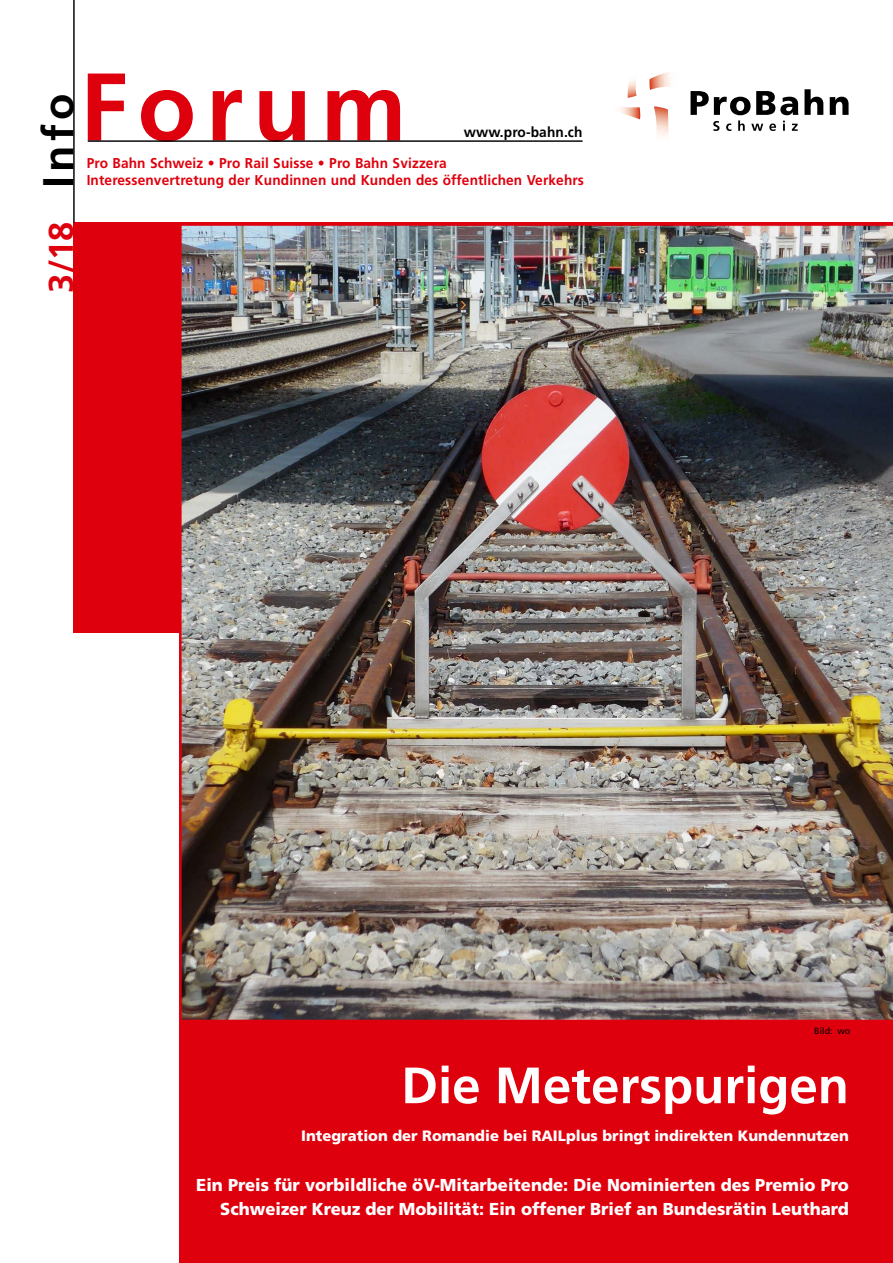
<style>
.page{position:relative;width:893px;height:1263px;background:#fff}
.page>*{position:absolute;margin:0;border:0;box-sizing:border-box;transform-origin:0 0}
.t1{font:700 96px "Frutiger";letter-spacing:.1em;color:#df000e}
.t2{font:700 51px "Frutiger";color:#fff}
.t3{font:700 43.2px "Frutiger";color:#000}
.t4{font:700 34.5px "Frutiger";color:#df000e}
.t5{font:900 17.25px/24px "Frutiger";color:#fff;text-align:right;scale:.96 1}
.t6{font:900 15px "Frutiger";color:#fff}
.t7{font:700 14.25px/17.1px "Frutiger";letter-spacing:.01em;color:#df000e;scale:.96 1}
.t8{font:700 14.25px "Frutiger";letter-spacing:.01em;color:#000;scale:.96 1}
.t9{font:9px "Frutiger";color:#000}
</style>
<div class="page">
<div style="left:73px;top:223px;width:820px;height:1040px;background:#df000e"></div>
<img style="left:627px;top:80px;width:10px;height:18px">
<img style="left:654px;top:106px;width:15px;height:30px">
<img style="left:620px;top:107px;width:21px;height:12px">
<img style="left:649px;top:72px;width:21px;height:18px">
<svg style="left:690px;top:89px;width:158px;height:42px"></svg>
<hr style="left:73px;top:0;width:2px;height:223px;background:#000">
<hr style="left:88px;top:140px;width:495px;height:2px;background:#000">
<img style="left:181px;top:225px;width:712px;height:795px">
<div style="left:0;top:634px;width:179px;height:629px;background:#fff"></div>
<h3 class="t3" style="left:33px;top:188px;width:96px;rotate:-90deg">Info</h3>
<h1 class="t1" style="left:80px;top:51px;width:328px">Forum</h1>
<p class="t7" style="left:87px;top:154px;width:519px">Pro Bahn Schweiz • Pro Rail Suisse • Pro Bahn Svizzera<br>Interessenvertretung der Kundinnen und Kunden des öffentlichen Verkehrs</p>
<p class="t8" style="left:464px;top:123px;width:125px">www.pro-bahn.ch</p>
<h3 class="t4" style="left:41px;top:293px;width:72px;rotate:-90deg">3/18</h3>
<p class="t9" style="left:814px;top:1026px;width:38px">Bild: wo</p>
<h2 class="t2" style="left:401px;top:1055px;width:449px">Die Meterspurigen</h2>
<p class="t6" style="left:301px;top:1127px;width:549px">Integration der Romandie bei RAILplus bringt indirekten Kundennutzen</p>
<p class="t5" style="left:196px;top:1173px;width:681px">Ein Preis für vorbildliche öV-Mitarbeitende: Die Nominierten des Premio Pro<br>Schweizer Kreuz der Mobilität: Ein offener Brief an Bundesrätin Leuthard</p>
</div>
